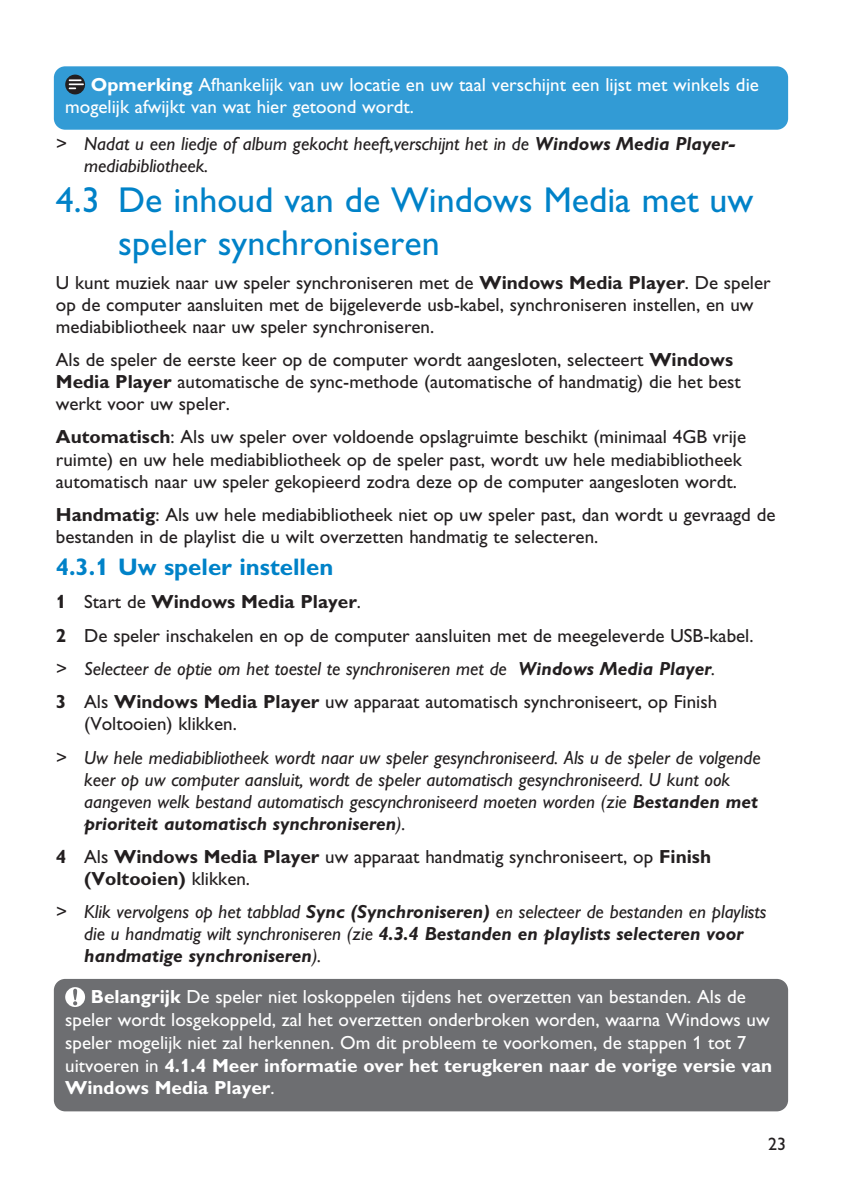
<style>
.page{position:relative;width:842px;height:1191px;background:#fff}
.page>*{position:absolute;margin:0;border:0;box-sizing:border-box;transform-origin:0 0}
.t1{font:36px/43.2px "Gill Alt One";color:#0082c8}
.t2{font:700 24px "Gill Alt One";color:#0082c8}
.t3{font:19px/22px "Gill Alt One";color:#231f20}
.t4{font:italic 19px/22px "Gill Alt One";color:#231f20}
.t5{font:19px/22.8px "Gill Alt One";color:#fff}
.t6{font:18px "Gill Alt One";color:#231f20}
.s1{font-weight:700}
.s2{font-style:italic}
.s3{font-weight:700;font-style:italic}
</style>
<div class="page">
<div style="left:54px;top:979px;width:734px;height:132px;background:#6d6e71;border-radius:11px"></div>
<svg style="left:65px;top:987px;width:20px;height:20px"></svg>
<div style="left:54px;top:66px;width:734px;height:64px;background:#329bd5;border-radius:11px"></div>
<svg style="left:65px;top:75px;width:20px;height:19px"></svg>
<svg style="left:69px;top:79px;width:15px;height:10px"></svg>
<p class="t5" style="left:65px;top:75px;width:695px;text-indent:26px"><span class="s1">Opmerking</span> Afhankelijk van uw locatie en uw taal verschijnt een lijst met winkels die mogelijk afwijkt van wat hier getoond wordt.</p>
<p class="t4" style="left:84px;top:135px;width:655px;text-indent:-28px">&gt; Nadat u een liedje of album gekocht heeft,verschijnt het in de <span class="s1">Windows Media Player&shy;</span>mediabibliotheek.</p>
<h1 class="t1" style="left:118px;top:182px;width:637px;text-indent:-62px">4.3 De inhoud van de Windows Media met uw speler synchroniseren</h1>
<p class="t3" style="left:56px;top:273px;width:716px">U kunt muziek naar uw speler synchroniseren met de <span class="s1">Windows Media Player</span>. De speler op de computer aansluiten met de bijgeleverde usb-kabel, synchroniseren instellen, en uw mediabibliotheek naar uw speler synchroniseren.</p>
<p class="t3" style="left:56px;top:351px;width:686px">Als de speler de eerste keer op de computer wordt aangesloten, selecteert <span class="s1">Windows<br>Media Player</span> automatische de sync-methode (automatische of handmatig) die het best werkt voor uw speler.</p>
<p class="t3" style="left:56px;top:428px;width:692px"><span class="s1">Automatisch</span>: Als uw speler over voldoende opslagruimte beschikt (minimaal 4GB vrije ruimte) en uw hele mediabibliotheek op de speler past, wordt uw hele mediabibliotheek automatisch naar uw speler gekopieerd zodra deze op de computer aangesloten wordt.</p>
<p class="t3" style="left:56px;top:505px;width:721px"><span class="s1">Handmatig</span>: Als uw hele mediabibliotheek niet op uw speler past, dan wordt u gevraagd de bestanden in de playlist die u wilt overzetten handmatig te selecteren.</p>
<p class="t2" style="left:56px;top:558px;width:279px">4.3.1 Uw speler instellen</p>
<p class="t3" style="left:56px;top:587px;width:699px;line-height:33.4px"><span class="s1">1</span> Start de <span class="s1">Windows Media Player</span>.<br><span class="s1">2</span> De speler inschakelen en op de computer aansluiten met de meegeleverde USB-kabel. <span class="s2">&gt; Selecteer de optie om het toestel te synchroniseren met de</span> <span class="s3">Windows Media Player</span><span class="s2">.<br></span><span class="s1">3</span> Als <span class="s1">Windows Media Player</span> uw apparaat automatisch synchroniseert, op Finish</p>
<p class="t3" style="left:84px;top:715px;width:154px">(Voltooien) klikken.</p>
<p class="t4" style="left:84px;top:748px;width:678px;text-indent:-28px">&gt; Uw hele mediabibliotheek wordt naar uw speler gesynchroniseerd. Als u de speler de volgende keer op uw computer aansluit, wordt de speler automatisch gesynchroniseerd. U kunt ook aangeven welk bestand automatisch gescynchroniseerd moeten worden (zie <span class="s1">Bestanden met prioriteit automatisch synchroniseren</span>).</p>
<p class="t3" style="left:84px;top:847px;width:628px;text-indent:-28px"><span class="s1">4</span> Als <span class="s1">Windows Media Player</span> uw apparaat handmatig synchroniseert, op <span class="s1">Finish (Voltooien)</span> klikken.</p>
<p class="t4" style="left:84px;top:903px;width:684px;text-indent:-28px">&gt; Klik vervolgens op het tabblad <span class="s1">Sync (Synchroniseren)</span> en selecteer de bestanden en playlists die u handmatig wilt synchroniseren (zie <span class="s1">4.3.4 Bestanden en playlists selecteren voor handmatige synchroniseren</span>).</p>
<p class="t5" style="left:65px;top:987px;width:709px;text-indent:26px"><span class="s1">Belangrijk</span> De speler niet loskoppelen tijdens het overzetten van bestanden. Als de speler wordt losgekoppeld, zal het overzetten onderbroken worden, waarna Windows uw speler mogelijk niet zal herkennen. Om dit probleem te voorkomen, de stappen 1 tot 7 uitvoeren in <span class="s1">4.1.4 Meer informatie over het terugkeren naar de vorige versie van Windows Media Player</span>.</p>
<p class="t6" style="left:768px;top:1137px;width:19px">23</p>
</div>
